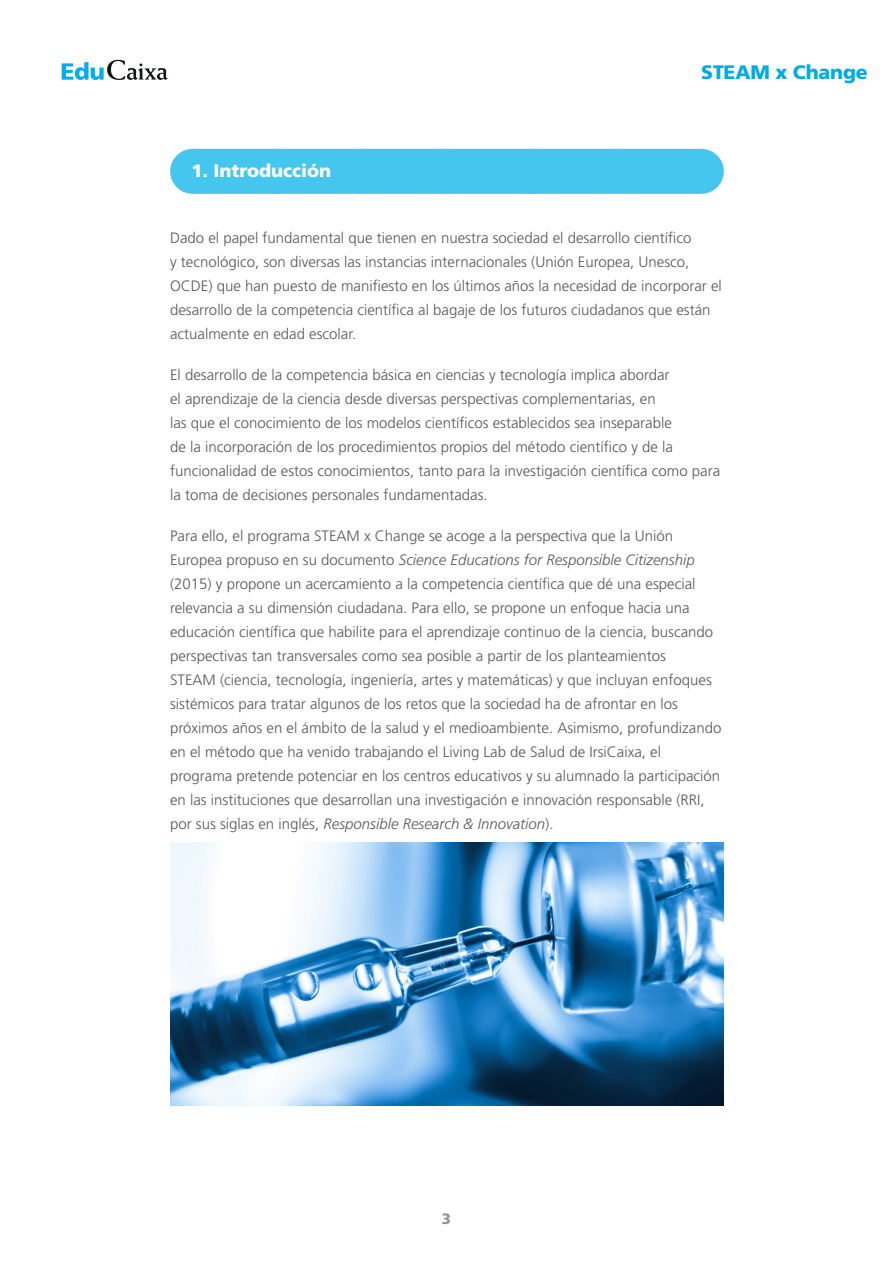
<style>
.page{position:relative;width:893px;height:1263px;background:#fff}
.page>*{position:absolute;margin:0;border:0;box-sizing:border-box;transform-origin:0 0}
.t1{font:900 19.5px "Frutiger LT Std";letter-spacing:-.01em;color:#00abe5}
.Epigrafe_1{font:900 18px "Frutiger LT Std";color:#fff}
.t2{font:300 15px/24px "Frutiger LT Std";color:#57585a}
.t3{font:900 15px "Frutiger LT Std";color:#939598}
.s1{font-style:italic}
</style>
<div class="page">
<svg style="left:62px;top:60px;width:106px;height:20px"></svg>
<div style="left:193px;top:149px;width:507px;height:45px;background:#45c6ee"></div>
<svg style="left:280px;top:193px;width:378px;height:1px"></svg>
<hr style="left:700px;top:149px;width:1px;height:45px;background:#45c6ee">
<img style="left:170px;top:842px;width:553px;height:264px">
<p class="Epigrafe_1" style="left:191px;top:160px;width:141px">1. Introducción</p>
<h1 class="t1" style="left:701px;top:60px;width:168px">STEAM x Change</h1>
<p class="t2" style="left:170px;top:226px;width:553px">Dado el papel fundamental que tienen en nuestra sociedad el desarrollo científico<br>y tecnológico, son diversas las instancias internacionales (Unión Europea, Unesco, OCDE) que han puesto de manifiesto en los últimos años la necesidad de incorporar el desarrollo de la competencia científica al bagaje de los futuros ciudadanos que están actualmente en edad escolar.</p>
<p class="t2" style="left:170px;top:363px;width:552px">El desarrollo de la competencia básica en ciencias y tecnología implica abordar<br>el aprendizaje de la ciencia desde diversas perspectivas complementarias, en<br>las que el conocimiento de los modelos científicos establecidos sea inseparable<br>de la incorporación de los procedimientos propios del método científico y de la funcionalidad de estos conocimientos, tanto para la investigación científica como para la toma de decisiones personales fundamentadas.</p>
<p class="t2" style="left:170px;top:524px;width:553px">Para ello, el programa STEAM x Change se acoge a la perspectiva que la Unión Europea propuso en su documento <span class="s1">Science Educations for Responsible Citizenship </span>(2015) y propone un acercamiento a la competencia científica que dé una especial relevancia a su dimensión ciudadana. Para ello, se propone un enfoque hacia una educación científica que habilite para el aprendizaje continuo de la ciencia, buscando perspectivas tan transversales como sea posible a partir de los planteamientos<br>STEAM (ciencia, tecnología, ingeniería, artes y matemáticas) y que incluyan enfoques sistémicos para tratar algunos de los retos que la sociedad ha de afrontar en los próximos años en el ámbito de la salud y el medioambiente. Asimismo, profundizando en el método que ha venido trabajando el Living Lab de Salud de IrsiCaixa, el programa pretende potenciar en los centros educativos y su alumnado la participación en las instituciones que desarrollan una investigación e innovación responsable (RRI, por sus siglas en inglés, <span class="s1">Responsible Research &amp; Innovation</span>).</p>
<p class="t3" style="left:442px;top:1210px;width:11px">3</p>
</div>
